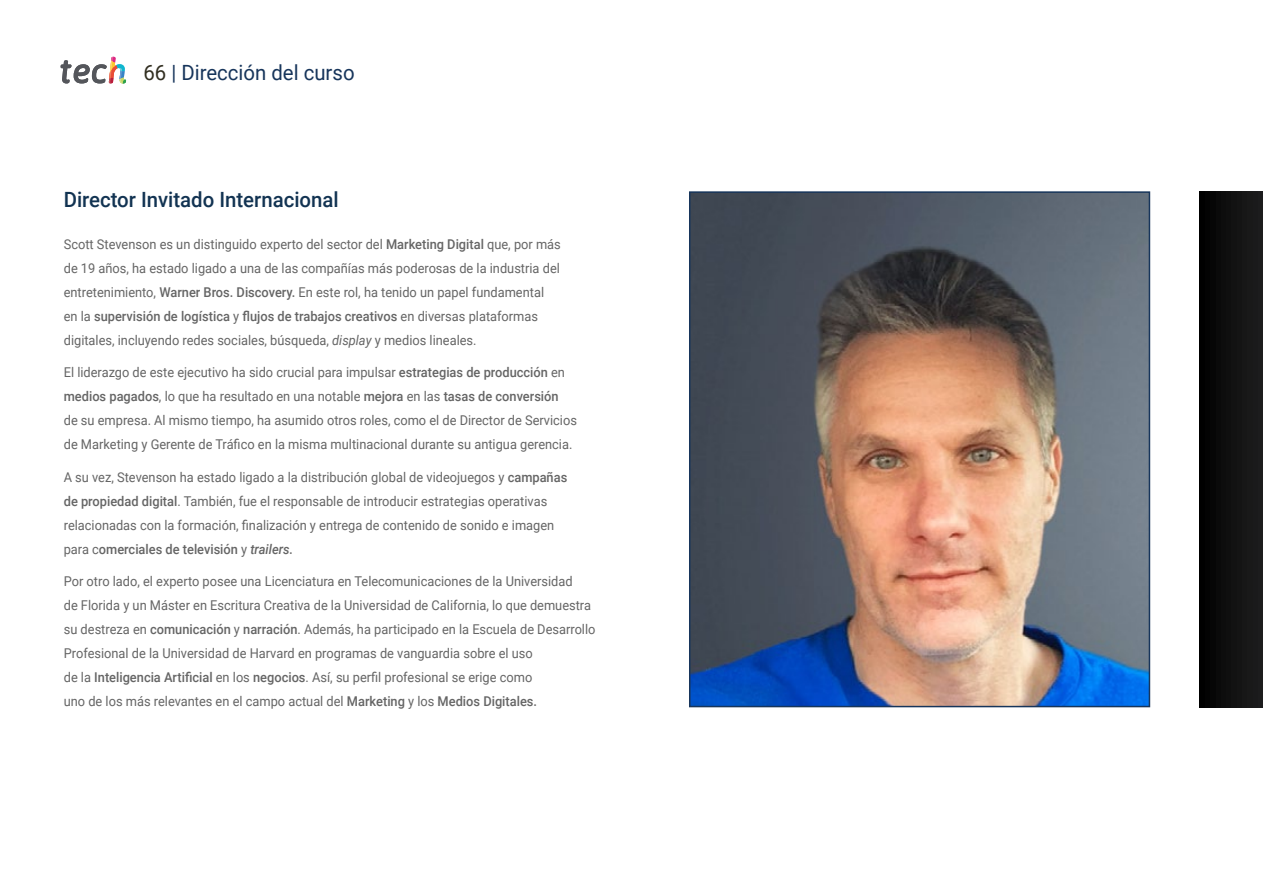
<style>
.page{position:relative;width:1263px;height:893px;background:#fff}
.page>*{position:absolute;margin:0;border:0;box-sizing:border-box;transform-origin:0 0}
.t1{font:500 21px "Roboto";color:#123352}
.t2{font:21px "Roboto";color:#17355b}
.t3{font:13.5px/24px "Roboto";color:#656565;scale:.95 1}
.s1{color:#312e20}
.s2{font-weight:500}
.s3{font-style:italic}
.s4{font-weight:500;font-style:italic}
</style>
<div class="page">
<svg style="left:61px;top:57px;width:65px;height:27px"></svg>
<div style="left:1199px;top:191px;width:64px;height:516px;background:linear-gradient(to right,#000,#1e1e1f)"></div>
<img style="left:692px;top:194px;width:455px;height:510px">
<div style="left:689px;top:191px;width:461px;height:516px;border:2px solid #17355b"></div>
<h1 class="t2" style="left:144px;top:57px;width:213px"><span class="s1">66</span> | Dirección del curso</h1>
<h1 class="t1" style="left:64px;top:185px;width:276px">Director Invitado Internacional</h1>
<p class="t3" style="left:64px;top:231px;width:525px">Scott Stevenson es un distinguido experto del sector del <span class="s2">Marketing Digital</span> que, por más de 19 años, ha estado ligado a una de las compañías más poderosas de la industria del entretenimiento, <span class="s2">Warner Bros. Discovery.</span> En este rol, ha tenido un papel fundamental en la <span class="s2">supervisión de logística</span> y <span class="s2">flujos de trabajos creativos</span> en diversas plataformas digitales, incluyendo redes sociales, búsqueda, <span class="s3">display</span> y medios lineales.</p>
<p class="t3" style="left:64px;top:360px;width:542px">El liderazgo de este ejecutivo ha sido crucial para impulsar <span class="s2">estrategias de producción</span> en <span class="s2">medios pagados</span>, lo que ha resultado en una notable <span class="s2">mejora</span> en las <span class="s2">tasas de conversión<br></span>de su empresa. Al mismo tiempo, ha asumido otros roles, como el de Director de Servicios de Marketing y Gerente de Tráfico en la misma multinacional durante su antigua gerencia.</p>
<p class="t3" style="left:64px;top:464px;width:531px">A su vez, Stevenson ha estado ligado a la distribución global de videojuegos y <span class="s2">campañas de propiedad digital</span>. También, fue el responsable de introducir estrategias operativas relacionadas con la formación, finalización y entrega de contenido de sonido e imagen para c<span class="s2">omerciales de televisión</span> y <span class="s4">trailers.</span></p>
<p class="t3" style="left:64px;top:569px;width:561px">Por otro lado, el experto posee una Licenciatura en Telecomunicaciones de la Universidad<br>de Florida y un Máster en Escritura Creativa de la Universidad de California, lo que demuestra su destreza en <span class="s2">comunicación</span> y <span class="s2">narración</span>. Además, ha participado en la Escuela de Desarrollo Profesional de la Universidad de Harvard en programas de vanguardia sobre el uso<br>de la <span class="s2">Inteligencia Artificial</span> en los <span class="s2">negocios</span>. Así, su perfil profesional se erige como<br>uno de los más relevantes en el campo actual del <span class="s2">Marketing</span> y los <span class="s2">Medios Digitales.</span></p>
</div>
